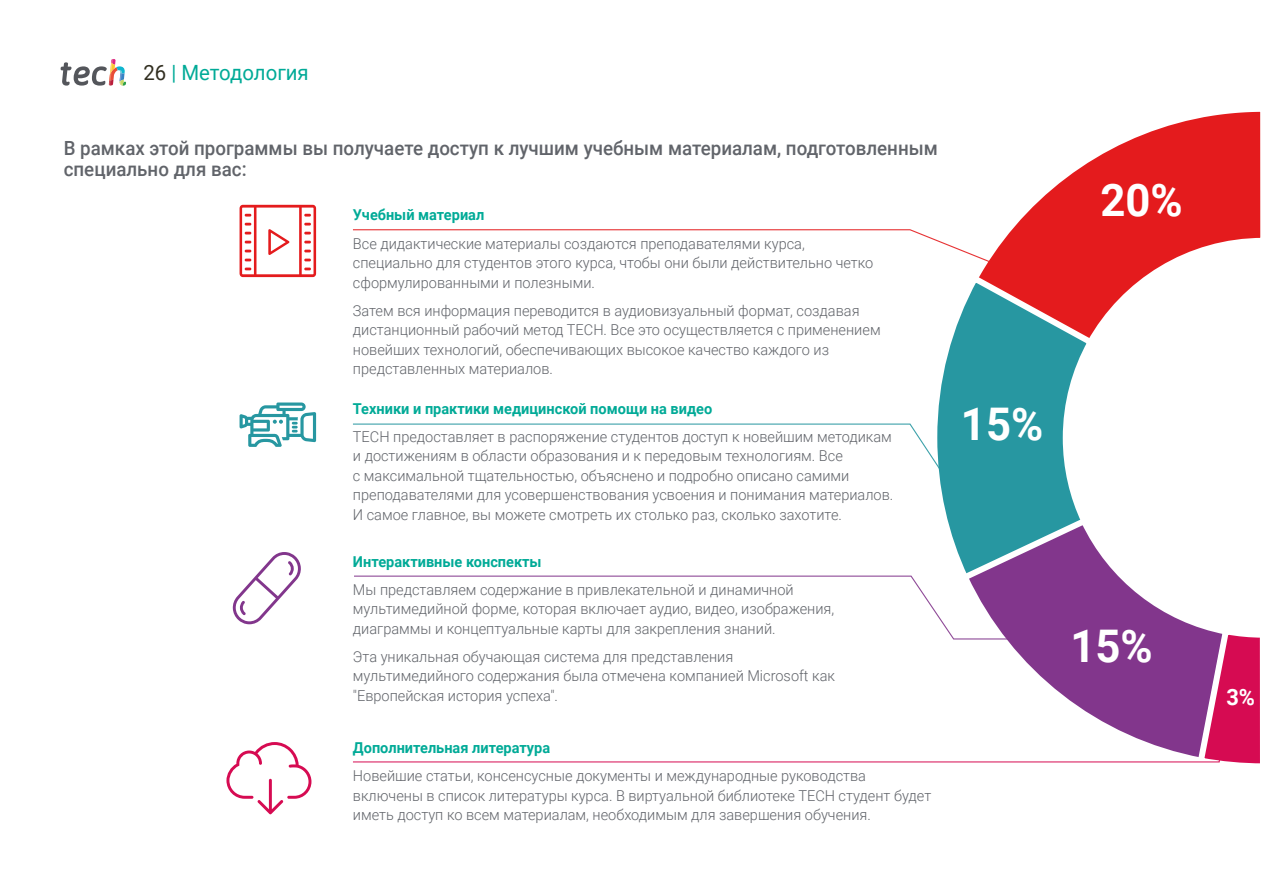
<style>
.page{position:relative;width:1263px;height:893px;background:#fff}
.page>*{position:absolute;margin:0;border:0;box-sizing:border-box;transform-origin:0 0}
.t1{font:700 45px "Roboto";color:#fff}
.t2{font:700 22.5px "Roboto";color:#fff}
.t3{font:21px "Roboto";color:#00aa97}
.t4{font:500 19.5px/21px "Roboto";color:#61646a;scale:.96 1}
.t5{font:300 15px/19.5px "Roboto";color:#61646a}
.t6{font:700 15px "Roboto";color:#00aa97}
.s1{color:#312e20}
</style>
<div class="page">
<svg style="left:61px;top:59px;width:65px;height:27px"></svg>
<svg style="left:1012px;top:111px;width:249px;height:212px"></svg>
<svg style="left:937px;top:270px;width:162px;height:280px"></svg>
<svg style="left:957px;top:513px;width:237px;height:166px"></svg>
<svg style="left:1194px;top:625px;width:66px;height:139px;background:#cb3b79"></svg>
<svg style="left:353px;top:229px;width:678px;height:50px"></svg>
<svg style="left:353px;top:423px;width:668px;height:121px"></svg>
<svg style="left:354px;top:575px;width:831px;height:65px"></svg>
<svg style="left:353px;top:679px;width:882px;height:84px"></svg>
<svg style="left:240px;top:205px;width:76px;height:72px"></svg>
<svg style="left:226px;top:742px;width:85px;height:72px"></svg>
<svg style="left:233px;top:552px;width:68px;height:72px"></svg>
<svg style="left:240px;top:402px;width:76px;height:45px"></svg>
<h3 class="t3" style="left:144px;top:57px;width:167px"><span class="s1">26</span> | Методология</h3>
<h3 class="t4" style="left:64px;top:137px;width:912px">В рамках этой программы вы получаете доступ к лучшим учебным материалам, подготовленным специально для вас:</h3>
<p class="t6" style="left:353px;top:205px;width:133px">Учебный материал</p>
<p class="t5" style="left:353px;top:233px;width:522px">Все дидактические материалы создаются преподавателями курса, специально для студентов этого курса, чтобы они были действительно четко сформулированными и полезными.</p>
<p class="t5" style="left:353px;top:300px;width:529px">Затем вся информация переводится в аудиовизуальный формат, создавая дистанционный рабочий метод TECH. Все это осуществляется с применением новейших технологий, обеспечивающих высокое качество каждого из представленных материалов.</p>
<p class="t6" style="left:353px;top:398px;width:361px">Техники и практики медицинской помощи на видео</p>
<p class="t5" style="left:353px;top:426px;width:542px">TECH предоставляет в распоряжение студентов доступ к новейшим методикам и достижениям в области образования и к передовым технологиям. Все<br>с максимальной тщательностью, объяснено и подробно описано самими преподавателями для усовершенствования усвоения и понимания материалов.<br>И самое главное, вы можете смотреть их столько раз, сколько захотите.</p>
<p class="t6" style="left:353px;top:551px;width:190px">Интерактивные конспекты</p>
<p class="t5" style="left:353px;top:579px;width:483px">Мы представляем содержание в привлекательной и динамичной мультимедийной форме, которая включает аудио, видео, изображения, диаграммы и концептуальные карты для закрепления знаний.</p>
<p class="t5" style="left:353px;top:646px;width:484px">Эта уникальная обучающая система для представления мультимедийного содержания была отмечена компанией Microsoft как "Европейская история успеха".</p>
<p class="t6" style="left:353px;top:737px;width:199px">Дополнительная литература</p>
<p class="t5" style="left:353px;top:766px;width:580px">Новейшие статьи, консенсусные документы и международные руководства включены в список литературы курса. В виртуальной библиотеке TECH студент будет иметь доступ ко всем материалам, необходимым для завершения обучения.</p>
<h1 class="t1" style="left:961px;top:392px;width:84px">15%</h1>
<h1 class="t1" style="left:1100px;top:169px;width:84px">20%</h1>
<h1 class="t1" style="left:1070px;top:615px;width:84px">15%</h1>
<h2 class="t2" style="left:1226px;top:681px;width:30px">3%</h2>
</div>
